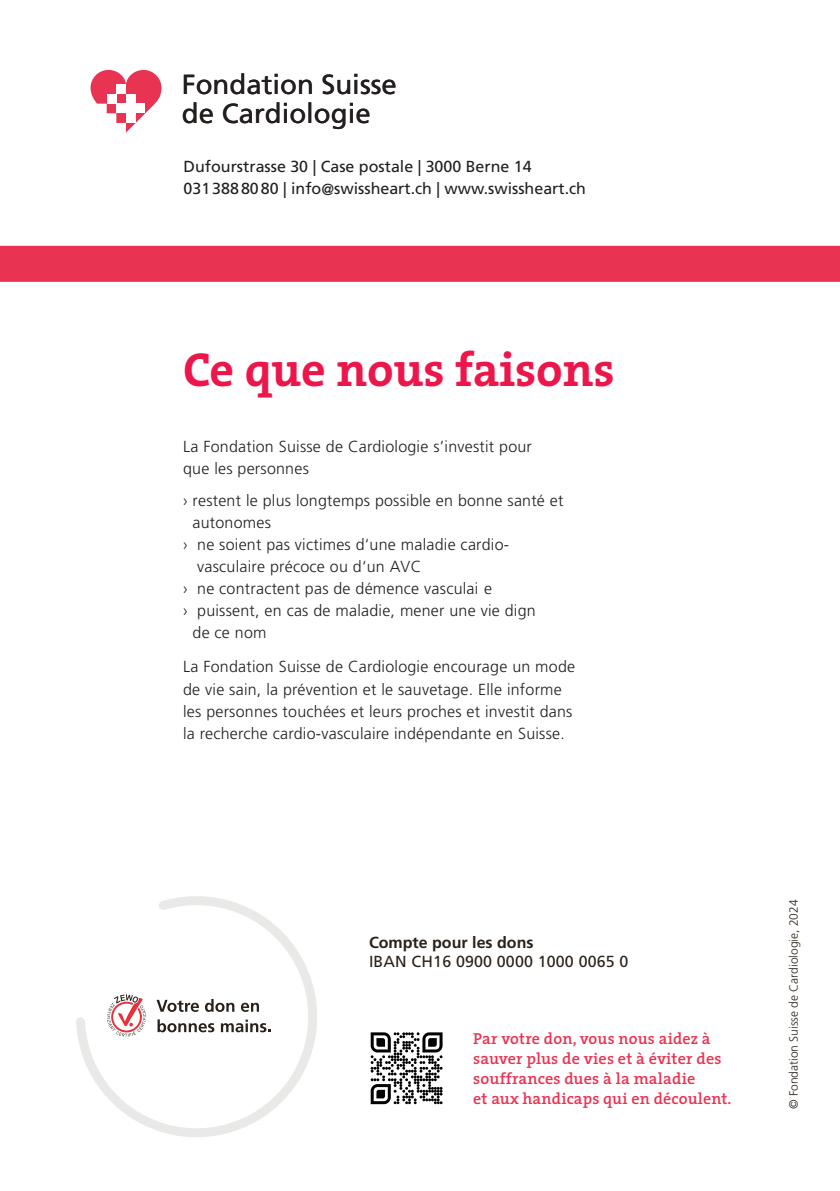
<style>
.page{position:relative;width:840px;height:1191px;background:#fff}
.page>*{position:absolute;margin:0;border:0;box-sizing:border-box;transform-origin:0 0}
.t1{font:700 48px "The Serif B W7";color:#ed164b}
.t2{font:27.6px/28.6px "Frutiger";color:#231f20}
.t3{font:300 16px/22px "Frutiger LT Std";letter-spacing:.015em;color:#231f20}
.t4{font:600 16px/20px "The Serif";letter-spacing:.01em;color:#e93352}
.t5{font:16px/22px "Frutiger LT Std";color:#231f20}
.t6{font:16px "Frutiger LT Std";letter-spacing:.01em;color:#29211a}
.t7{font:700 16px "Frutiger LT Std";color:#29211a}
.t8{font:300 12px "Frutiger LT Std";color:#29211a}
</style>
<div class="page">
<div style="left:0;top:246px;width:839px;height:36px;background:#e93352"></div>
<svg style="left:76px;top:897px;width:241px;height:240px"></svg>
<svg style="left:370px;top:1032px;width:72px;height:72px"></svg>
<svg style="left:156px;top:999px;width:43px;height:13px"></svg>
<svg style="left:205px;top:999px;width:29px;height:13px"></svg>
<svg style="left:241px;top:1002px;width:18px;height:10px"></svg>
<svg style="left:157px;top:1019px;width:57px;height:13px"></svg>
<svg style="left:221px;top:1019px;width:49px;height:13px"></svg>
<svg style="left:107px;top:994px;width:39px;height:42px"></svg>
<svg style="left:90px;top:70px;width:71px;height:63px"></svg>
<div style="left:107px;top:94px;width:9px;height:10px;background:#fff"></div>
<div style="left:116px;top:84px;width:10px;height:10px;background:#fff"></div>
<div style="left:116px;top:104px;width:29px;height:9px;background:#fff"></div>
<div style="left:126px;top:94px;width:9px;height:29px;background:#fff"></div>
<h2 class="t2" style="left:182px;top:70px;width:216px">Fondation Suisse de Cardiologie</h2>
<p class="t5" style="left:183px;top:155px;width:404px">Dufourstrasse 30 | Case postale | 3000 Berne 14<br>031 388 80 80 | info@swissheart.ch | www.swissheart.ch</p>
<h1 class="t1" style="left:183px;top:338px;width:432px">Ce que nous faisons</h1>
<p class="t3" style="left:183px;top:436px;width:350px">La Fondation Suisse de Cardiologie s’investit pour que les personnes</p>
<p class="t3" style="left:183px;top:490px;width:381px">› restent le plus longtemps possible en bonne santé et</p>
<p class="t3" style="left:192px;top:512px;width:80px">autonomes</p>
<p class="t3" style="left:183px;top:534px;width:327px">› ne soient pas victimes d‘une maladie cardio-</p>
<p class="t3" style="left:197px;top:556px;width:225px">vasculaire précoce ou d‘un AVC</p>
<p class="t3" style="left:183px;top:578px;width:310px">› ne contractent pas de démence vasculai e</p>
<p class="t3" style="left:183px;top:600px;width:354px">› puissent, en cas de maladie, mener une vie dign</p>
<p class="t3" style="left:192px;top:622px;width:75px">de ce nom</p>
<p class="t3" style="left:183px;top:656px;width:393px">La Fondation Suisse de Cardiologie encourage un mode de vie sain, la prévention et le sauvetage. Elle informe les personnes touchées et leurs proches et investit dans la recherche cardio-vasculaire indépendante en Suisse.</p>
<p class="t7" style="left:369px;top:933px;width:166px">Compte pour les dons</p>
<p class="t6" style="left:369px;top:952px;width:261px">IBAN CH16 0900 0000 1000 0065 0</p>
<p class="t4" style="left:473px;top:1028px;width:259px">Par votre don, vous nous aidez à sauver plus de vies et à éviter des souffrances dues à la maladie<br>et aux handicaps qui en découlent.</p>
<p class="t8" style="left:786px;top:1109px;width:211px;rotate:-90deg">© Fondation Suisse de Cardiologie, 2024</p>
</div>
